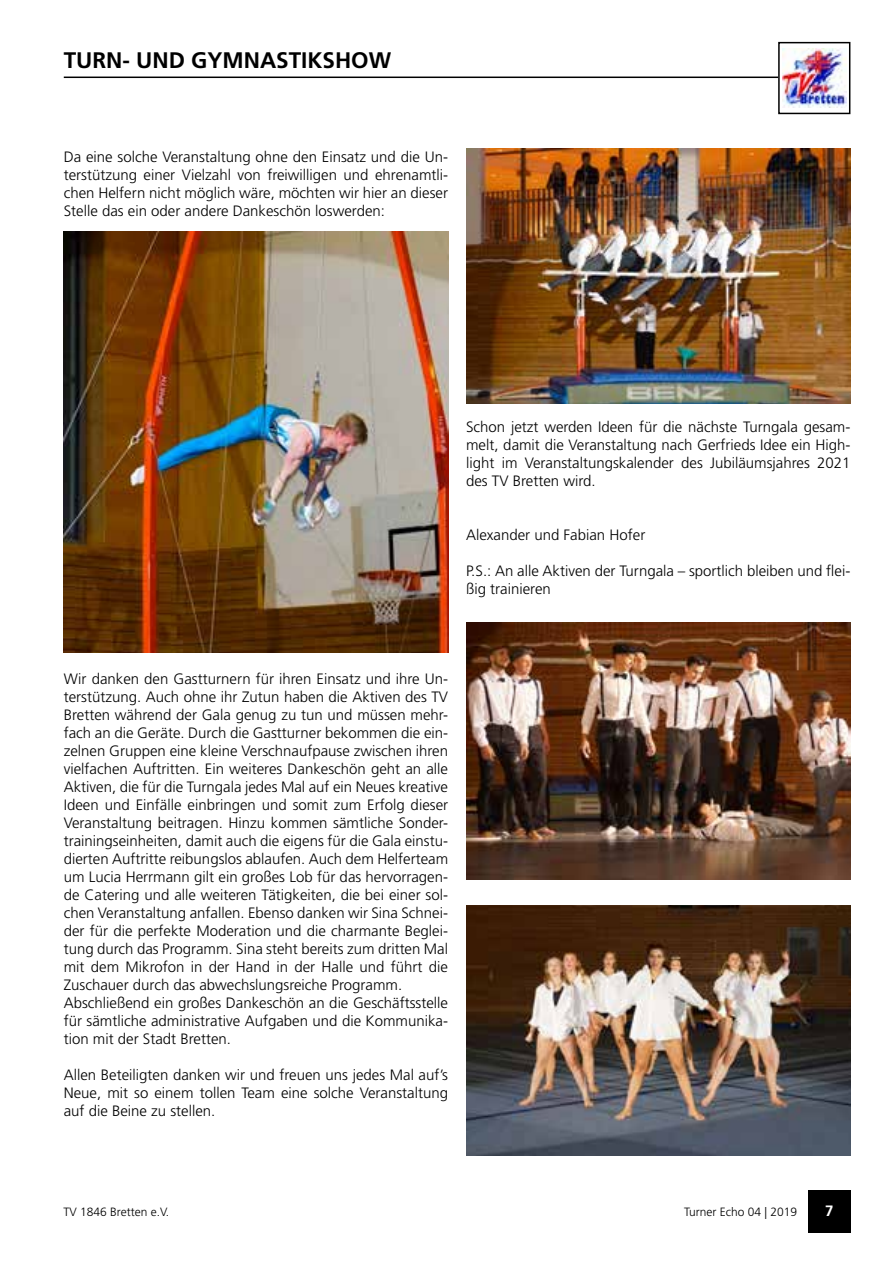
<style>
.page{position:relative;width:893px;height:1263px;background:#fff}
.page>*{position:absolute;margin:0;border:0;box-sizing:border-box;transform-origin:0 0}
.t1{font:700 22.5px "Frutiger LT Std";color:#000}
.t2{font:300 15px/18px "Frutiger LT Std";color:#000;text-align:justify}
.t3{font:700 15px "Frutiger LT Std";color:#fff}
.t4{font:300 12px "Frutiger LT Std";color:#000}
</style>
<div class="page">
<div style="left:808px;top:1191px;width:42px;height:42px;background:#000"></div>
<hr style="left:64px;top:77px;width:714px;height:1px;background:#000">
<img style="left:782px;top:49px;width:64px;height:58px">
<div style="left:778px;top:42px;width:72px;height:72px;border:2px solid #000"></div>
<img style="left:64px;top:232px;width:384px;height:421px">
<img style="left:466px;top:149px;width:384px;height:255px">
<img style="left:466px;top:623px;width:384px;height:256px">
<img style="left:466px;top:905px;width:384px;height:250px">
<h1 class="t1" style="left:64px;top:47px;width:329px">TURN- UND GYMNASTIKSHOW</h1>
<p class="t2" style="left:64px;top:148px;width:386px">Da eine solche Veranstaltung ohne den Einsatz und die Un&shy;terstützung einer Vielzahl von freiwilligen und ehrenamtli&shy;chen Helfern nicht möglich wäre, möchten wir hier an dieser Stelle das ein oder andere Dankeschön loswerden:</p>
<p class="t2" style="left:466px;top:418px;width:386px">Schon jetzt werden Ideen für die nächste Turngala gesam&shy;melt, damit die Veranstaltung nach Gerfrieds Idee ein High&shy;light im Veranstaltungskalender des Jubiläumsjahres 2021 des TV Bretten wird.</p>
<p class="t2" style="left:466px;top:526px;width:181px">Alexander und Fabian Hofer</p>
<p class="t2" style="left:466px;top:562px;width:386px">P.S.: An alle Aktiven der Turngala – sportlich bleiben und flei&shy;ßig trainieren</p>
<p class="t2" style="left:64px;top:670px;width:386px;text-align:left">Wir danken den Gastturnern für ihren Einsatz und ihre Un&shy;terstützung. Auch ohne ihr Zutun haben die Aktiven des TV Bretten während der Gala genug zu tun und müssen mehr&shy;fach an die Geräte. Durch die Gastturner bekommen die ein&shy;zelnen Gruppen eine kleine Verschnaufpause zwischen ihren vielfachen Auftritten. Ein weiteres Dankeschön geht an alle Aktiven, die für die Turngala jedes Mal auf ein Neues kreative Ideen und Einfälle einbringen und somit zum Erfolg dieser Veranstaltung beitragen. Hinzu kommen sämtliche Sonder&shy;trainingseinheiten, damit auch die eigens für die Gala einstu&shy;dierten Auftritte reibungslos ablaufen. Auch dem Helferteam um Lucia Herrmann gilt ein großes Lob für das hervorragen&shy;de Catering und alle weiteren Tätigkeiten, die bei einer sol&shy;chen Veranstaltung anfallen. Ebenso danken wir Sina Schnei&shy;der für die perfekte Moderation und die charmante Beglei&shy;tung durch das Programm. Sina steht bereits zum dritten Mal mit dem Mikrofon in der Hand in der Halle und führt die Zuschauer durch das abwechslungsreiche Programm.<br>Abschließend ein großes Dankeschön an die Geschäftsstelle für sämtliche administrative Aufgaben und die Kommunika&shy;tion mit der Stadt Bretten.</p>
<p class="t2" style="left:64px;top:1066px;width:386px">Allen Beteiligten danken wir und freuen uns jedes Mal auf’s Neue, mit so einem tollen Team eine solche Veranstaltung auf die Beine zu stellen.</p>
<p class="t4" style="left:64px;top:1205px;width:107px">TV 1846 Bretten e.V.</p>
<p class="t4" style="left:684px;top:1205px;width:115px">Turner Echo 04 | 2019</p>
<p class="t3" style="left:825px;top:1202px;width:10px">7</p>
</div>
